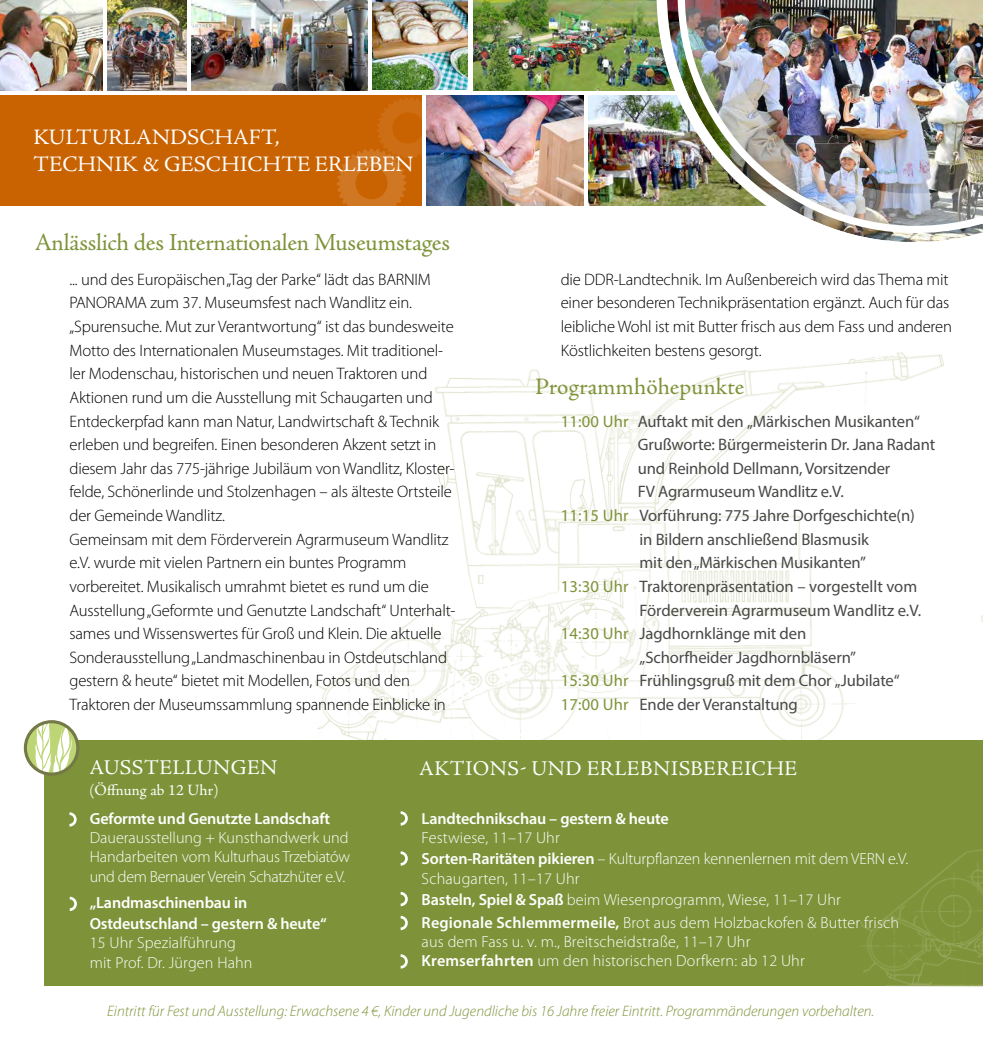
<style>
.page{position:relative;width:983px;height:1042px;background:#fff}
.page>*{position:absolute;margin:0;border:0;box-sizing:border-box;transform-origin:0 0}
.t1{font:24.5px "Adobe Jenson Pro";letter-spacing:-.01em;color:#7e9339}
.t2{font:23.62px "Adobe Jenson Pro";letter-spacing:.01em;color:#7e9339}
.t3{font:22.05px "Adobe Jenson Pro";letter-spacing:.005em;color:#fff}
.t4{font:21px "Adobe Jenson Pro";letter-spacing:.025em;color:#fff}
.t5{font:300 16.62px/23.6px "Myriad Pro";letter-spacing:-.01em;color:#000}
.t6{font:16.62px "Myriad Pro";letter-spacing:-.01em;color:#484847}
.t7{font:300 16.1px/19.2px "Myriad Pro";letter-spacing:.01em;color:#fff}
.t8{font:600 16.1px/21.2px "Myriad Pro";letter-spacing:-.01em;color:#fff}
.t9{font:300 16.1px/21.2px "Myriad Pro";letter-spacing:-.01em;color:#fff}
.t10{font:15.75px "Adobe Jenson Pro";letter-spacing:.005em;color:#fff}
.t11{font:italic 300 15.22px "Myriad Pro";color:#7e9339}
.s1{color:#7e9339}
.s2{font-weight:600}
</style>
<div class="page">
<img style="left:313px;top:352px;width:631px;height:388px">
<img style="left:0;top:0;width:103px;height:91px">
<img style="left:107px;top:0;width:79px;height:91px">
<img style="left:372px;top:0;width:95px;height:90px">
<img style="left:192px;top:0;width:175px;height:91px">
<img style="left:473px;top:0;width:183px;height:91px">
<div style="left:0;top:96px;width:421px;height:110px;background:#c96200"></div>
<svg style="left:337px;top:97px;width:84px;height:109px"></svg>
<img style="left:588px;top:96px;width:68px;height:110px">
<img style="left:427px;top:96px;width:156px;height:110px">
<img style="left:656px;top:0;width:324px;height:242px">
<img style="left:677px;top:0;width:305px;height:233px">
<img style="left:684px;top:0;width:298px;height:229px">
<div style="left:45px;top:740px;width:937px;height:246px;background:#7e9339"></div>
<svg style="left:25px;top:722px;width:53px;height:52px"></svg>
<svg style="left:32px;top:722px;width:40px;height:50px"></svg>
<div style="left:24px;top:720px;width:55px;height:56px;border:3px solid #747947;border-radius:50%"></div>
<svg style="left:69px;top:812px;width:8px;height:15px"></svg>
<svg style="left:69px;top:896px;width:8px;height:15px"></svg>
<svg style="left:400px;top:811px;width:8px;height:15px"></svg>
<svg style="left:400px;top:851px;width:8px;height:15px"></svg>
<svg style="left:400px;top:892px;width:8px;height:15px"></svg>
<svg style="left:400px;top:915px;width:8px;height:16px"></svg>
<svg style="left:400px;top:954px;width:8px;height:15px"></svg>
<img style="left:814px;top:567px;width:168px;height:420px">
<h3 class="t3" style="left:33px;top:124px;width:55px">Kultur</h3>
<h3 class="t3" style="left:123px;top:124px;width:158px">landschaft,</h3>
<h3 class="t3" style="left:33px;top:152px;width:78px">Technik</h3>
<h3 class="t3" style="left:143px;top:152px;width:229px">&amp; geschichte erleben</h3>
<h1 class="t1" style="left:35px;top:228px;width:417px">Anlässlich des Internationalen Museumstages</h1>
<p class="t5" style="left:69px;top:268px;width:387px">... und des Europäischen „Tag der Parke“ lädt das BARNIM PANORAMA zum 37. Museumsfest nach Wandlitz ein. „Spurensuche. Mut zur Verantwortung“ ist das bundesweite Motto des Internationalen Museumstages. Mit traditionel&shy;ler Modenschau, historischen und neuen Traktoren und Aktionen rund um die Ausstellung mit Schaugarten und Entdeckerpfad kann man Natur, Landwirtschaft &amp; Technik erleben und begreifen. Einen besonderen Akzent setzt in diesem Jahr das 775-jährige Jubiläum von Wandlitz, Kloster&shy;felde, Schönerlinde und Stolzenhagen – als älteste Ortsteile der Gemeinde Wandlitz.<br>Gemeinsam mit dem Förderverein Agrarmuseum Wandlitz e.V. wurde mit vielen Partnern ein buntes Programm vorbereitet. Musikalisch umrahmt bietet es rund um die Ausstellung „Geformte und Genutzte Landschaft“ Unterhalt&shy;sames und Wissenswertes für Groß und Klein. Die aktuelle Sonderausstellung „Landmaschinenbau in Ostdeutschland gestern &amp; heute“ bietet mit Modellen, Fotos und den Traktoren der Museumssammlung spannende Einblicke in</p>
<p class="t5" style="left:560px;top:268px;width:392px">die DDR-Landtechnik. Im Außenbereich wird das Thema mit einer besonderen Technikpräsentation ergänzt. Auch für das leibliche Wohl ist mit Butter frisch aus dem Fass und anderen Köstlichkeiten bestens gesorgt.</p>
<h2 class="t2" style="left:535px;top:374px;width:210px">Programmhöhepunkte</h2>
<p class="t6" style="left:560px;top:411px;width:360px"><span class="s1">11:00 U hr</span> Auftakt mit den „Märkischen Musikanten“</p>
<p class="t6" style="left:637px;top:434px;width:299px">Grußworte: Bürgermeisterin Dr. Jana Radant</p>
<p class="t6" style="left:637px;top:458px;width:254px">und Reinhold Dellmann, Vorsitzender</p>
<p class="t6" style="left:637px;top:481px;width:207px">FV Agrarmuseum Wandlitz e.V.</p>
<p class="t6" style="left:560px;top:505px;width:355px"><span class="s1">11:15 U hr</span> Vorführung: 775 Jahre Dorfgeschichte(n)</p>
<p class="t6" style="left:639px;top:529px;width:231px">in Bildern anschließend Blasmusik</p>
<p class="t6" style="left:639px;top:552px;width:228px">mit den „Märkischen Musikanten”</p>
<p class="t6" style="left:560px;top:576px;width:358px"><span class="s1">13:30 U hr</span> Traktorenpräsentation – vorgestellt vom</p>
<p class="t6" style="left:639px;top:600px;width:283px">Förderverein Agrarmuseum Wandlitz e.V.</p>
<p class="t6" style="left:560px;top:623px;width:247px"><span class="s1">14:30 U hr</span> Jagdhornklänge mit den</p>
<p class="t6" style="left:639px;top:647px;width:218px">„Schorfheider Jagdhornbläsern”</p>
<p class="t6" style="left:560px;top:670px;width:340px"><span class="s1">15:30 U hr</span> Frühlingsgruß mit dem Chor „Jubilate“</p>
<p class="t6" style="left:560px;top:694px;width:238px"><span class="s1">17:00 U hr</span> Ende der Veranstaltung</p>
<p class="t4" style="left:89px;top:755px;width:189px">AUSSTELLUNGEN</p>
<p class="t10" style="left:89px;top:781px;width:131px">(Öffnung ab 12 Uhr)</p>
<p class="t4" style="left:419px;top:756px;width:19px">Aktions</p>
<p class="t4" style="left:519px;top:756px;width:21px">-un</p>
<p class="t4" style="left:565px;top:756px;width:75px">d Erlebnisberei</p>
<p class="t4" style="left:751px;top:756px;width:43px">che</p>
<p class="t8" style="left:90px;top:807px;width:242px">Geformte und Genutzte Landschaft</p>
<p class="t7" style="left:90px;top:828px;width:262px;text-align:justify">Dauerausstellung + Kunsthandwerk und Handarbeiten vom Kulturhaus Trzebiatów und dem Bernauer Verein Schatzhüter e.V.</p>
<p class="t8" style="left:90px;top:891px;width:238px">„Landmaschinenbau in<br>Ostdeutschland – gestern &amp; heute“</p>
<p class="t7" style="left:90px;top:933px;width:164px">15 Uhr Spezialführung mit Prof. Dr. Jürgen Hahn</p>
<p class="t8" style="left:421px;top:807px;width:248px">Landtechnikschau – gestern &amp; heute</p>
<p class="t9" style="left:421px;top:827px;width:488px">Festwiese, 11–17 Uhr<br><span class="s2">Sorten-Raritäten pikieren</span> – Kulturpflanzen kennenlernen mit dem VERN e.V.</p>
<p class="t7" style="left:421px;top:868px;width:421px;line-height:21.2px">Schaugarten, 11–17 Uhr<br><span class="s2">Basteln, Spiel &amp; Spaß</span> beim Wiesenprogramm, Wiese, 11–17 Uhr</p>
<p class="t7" style="left:421px;top:913px;width:479px"><span class="s2">Regionale Schlemmermeile,</span> Brot aus dem Holzbackofen &amp; Butter frisch aus dem Fass u. v. m., Breitscheidstraße, 11–17 Uhr<br><span class="s2">Kremserfahrten</span> um den historischen Dorfkern: ab 12 Uhr</p>
<p class="t11" style="left:107px;top:1003px;width:768px">Eintritt für Fest und Ausstellung: Erwachsene 4 €, Kinder und Jugendliche bis 16 Jahre freier Eintritt. Programmänderungen vorbehalten.</p>
</div>
